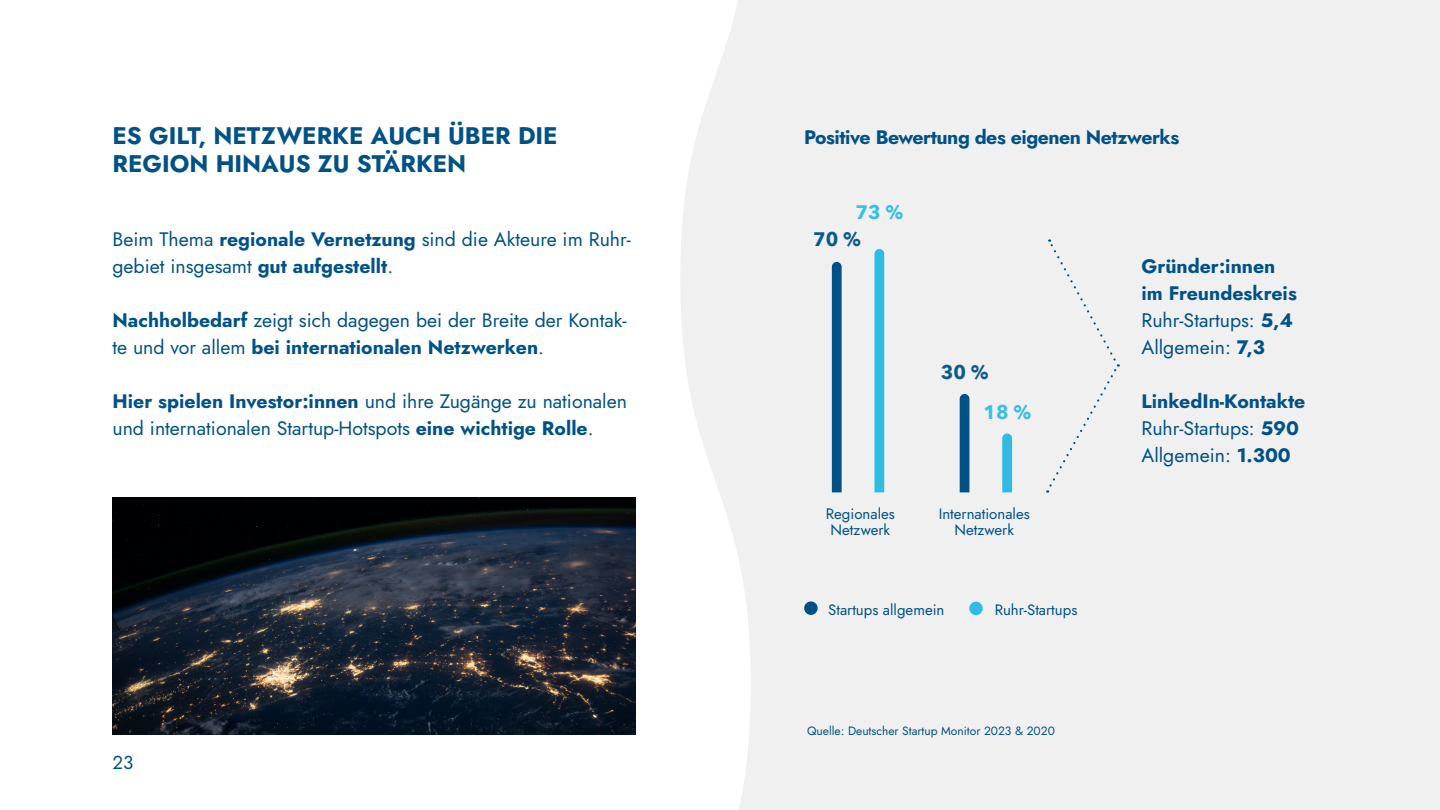
<style>
.page{position:relative;width:1440px;height:810px;background:#fff}
.page>*{position:absolute;margin:0;border:0;box-sizing:border-box;transform-origin:0 0}
.t1{font:24px/28.5px "Jost";color:#005286}
.t2{font:19.5px/27px "Jost";color:#005286}
.t3{font:19.5px "Jost";letter-spacing:-.025em;color:#005286}
.t4{font:700 19.5px "Avenir Next";color:#0d5b8c}
.t5{font:700 19.5px "Avenir Next";color:#39bfe5}
.t6{font:18.75px "Jost";color:#005286}
.t7{font:15px/16.5px "Jost";color:#005286;text-align:center}
.t8{font:12px "Jost";color:#005286}
</style>
<div class="page">
<div style="left:680px;top:0;width:760px;height:810px;background:#f0f0f1"></div>
<svg style="left:832px;top:262px;width:10px;height:230px;background:#09588a"></svg>
<svg style="left:874px;top:249px;width:10px;height:243px;background:#38bee4"></svg>
<svg style="left:960px;top:394px;width:9px;height:98px"></svg>
<svg style="left:1002px;top:433px;width:10px;height:59px"></svg>
<img style="left:112px;top:497px;width:524px;height:238px">
<div style="left:1047px;top:239px;width:72px;height:254px;background:#f0f0f1"></div>
<div style="left:804px;top:601px;width:14px;height:14px;background:#005286;border-radius:50%"></div>
<div style="left:969px;top:602px;width:14px;height:13px;background:#2fbce4;border-radius:50%"></div>
<p class="t1" style="left:112px;top:121px;width:447px">ES GILT, NETZWERKE AUCH ÜBER DIE<br>REGION HINAUS ZU STÄRKEN</p>
<p class="t2" style="left:112px;top:226px;width:520px">Beim Thema regionale Vernetzung sind die Akteure im Ruhr&shy;gebiet insgesamt gut aufgestellt.</p>
<p class="t2" style="left:112px;top:307px;width:516px">Nachholbedarf zeigt sich dagegen bei der Breite der Kontak&shy;te und vor allem bei internationalen Netzwerken.</p>
<p class="t2" style="left:112px;top:388px;width:516px">Hier spielen Investor:innen und ihre Zugänge zu nationalen und internationalen Startup-Hotspots eine wichtige Rolle.</p>
<p class="t6" style="left:112px;top:750px;width:22px">23</p>
<p class="t3" style="left:804px;top:124px;width:377px">Positive Bewertung des eigenen Netzwerks</p>
<p class="t5" style="left:855px;top:195px;width:49px">73 %</p>
<p class="t4" style="left:813px;top:222px;width:49px">70 %</p>
<p class="t4" style="left:941px;top:355px;width:49px">30 %</p>
<p class="t5" style="left:983px;top:395px;width:49px">18 %</p>
<p class="t7" style="left:826px;top:506px;width:71px">Regionales<br>Netzwerk</p>
<p class="t7" style="left:939px;top:506px;width:93px">Internationales<br>Netzwerk</p>
<p class="t7" style="left:828px;top:601px;width:118px">Startups allgemein</p>
<p class="t7" style="left:995px;top:601px;width:84px">Ruhr-Startups</p>
<p class="t8" style="left:807px;top:723px;width:249px">Quelle: Deutscher Startup Monitor 2023 &amp; 2020</p>
<p class="t2" style="left:1141px;top:253px;width:157px">Gründer:innen im Freundeskreis<br>Ruhr-Startups: 5,4<br>Allgemein: 7,3</p>
<p class="t2" style="left:1141px;top:388px;width:165px">LinkedIn-Kontakte<br>Ruhr-Startups: 590<br>Allgemein: 1.300</p>
</div>
